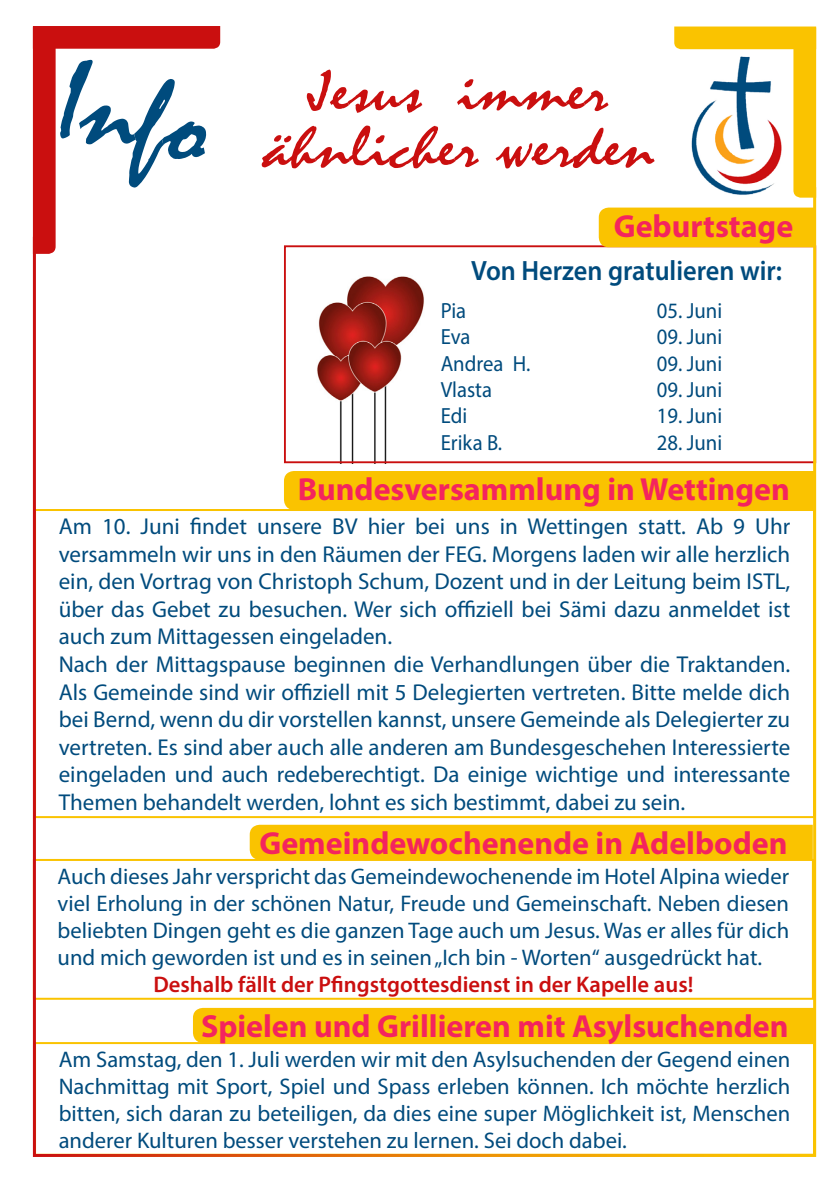
<style>
.page{position:relative;width:840px;height:1191px;background:#fff}
.page>*{position:absolute;margin:0;border:0;box-sizing:border-box;transform-origin:0 0}
.t1{font:120px "Mistral";color:#004b7d}
.t2{font:60px/56px "Mistral";color:#ca0f0f;text-align:center;scale:1.2 1}
.t3{font:700 32px "Myriad Pro";color:#f4245e}
.t4{font:600 28px "Myriad Pro";color:#004b7d;scale:.94 1}
.t5{font:23px/27.6px "Myriad Pro";color:#004b7d;text-align:justify}
.t6{font:22.6px/27.2px "Myriad Pro";color:#004b7d;text-align:justify}
.t7{font:600 22.6px "Myriad Pro";color:#ca0f0f}
.t8{font:22px "Myriad Pro";color:#004b7d;scale:.94 1}
</style>
<div class="page">
<img style="left:317px;top:276px;width:107px;height:184px">
<div style="left:284px;top:245px;width:531px;height:218px;border:2px solid #ca0f0f"></div>
<div style="left:34px;top:1042px;width:780px;height:113px;border:2px solid #fac300"></div>
<div style="left:33px;top:859px;width:780px;height:140px;border:2px solid #fac300"></div>
<svg style="left:33px;top:26px;width:187px;height:228px"></svg>
<svg style="left:674px;top:27px;width:141px;height:171px"></svg>
<hr style="left:812px;top:187px;width:3px;height:970px;background:#fac300">
<hr style="left:35px;top:1154px;width:778px;height:3px;background:#fff">
<img style="left:690px;top:57px;width:95px;height:140px">
<div style="left:284px;top:471px;width:528px;height:39px;background:#fac300"></div>
<div style="left:193px;top:1008px;width:619px;height:34px;background:#fac300"></div>
<div style="left:249px;top:824px;width:563px;height:35px;background:#fac300"></div>
<hr style="left:33px;top:237px;width:3px;height:920px;background:#ca0f0f">
<div style="left:598px;top:207px;width:216px;height:40px;background:#fac300"></div>
<p class="t1" style="left:74px;top:28px;width:154px;rotate:11deg">Info</p>
<p class="t2" style="left:263px;top:65px;width:327px">Jesus immer ähnlicher werden</p>
<p class="t3" style="left:613px;top:206px;width:181px">Geburtstage</p>
<p class="t4" style="left:471px;top:252px;width:332px">Von Herzen gratulieren wir:</p>
<p class="t8" style="left:440px;top:297px;width:29px">Pia</p>
<p class="t8" style="left:656px;top:297px;width:71px">05. Juni</p>
<p class="t8" style="left:440px;top:323px;width:33px">Eva</p>
<p class="t8" style="left:656px;top:323px;width:71px">09. Juni</p>
<p class="t8" style="left:440px;top:350px;width:97px">Andrea H.</p>
<p class="t8" style="left:656px;top:350px;width:71px">09. Juni</p>
<p class="t8" style="left:440px;top:376px;width:56px">Vlasta</p>
<p class="t8" style="left:656px;top:376px;width:71px">09. Juni</p>
<p class="t8" style="left:440px;top:402px;width:30px">Edi</p>
<p class="t8" style="left:656px;top:402px;width:71px">19. Juni</p>
<p class="t8" style="left:440px;top:429px;width:67px">Erika B.</p>
<p class="t8" style="left:656px;top:429px;width:71px">28. Juni</p>
<p class="t3" style="left:297px;top:469px;width:493px">Bundesversammlung in Wettingen</p>
<p class="t5" style="left:59px;top:512px;width:732px">Am 10. Juni findet unsere BV hier bei uns in Wettingen statt. Ab 9 Uhr versammeln wir uns in den Räumen der FEG. Morgens laden wir alle herzlich ein, den Vortrag von Christoph Schum, Dozent und in der Leitung beim ISTL, über das Gebet zu besuchen. Wer sich offiziell bei Sämi dazu anmeldet ist auch zum Mittagessen eingeladen.</p>
<p class="t5" style="left:59px;top:650px;width:732px">Nach der Mittagspause beginnen die Verhandlungen über die Traktanden.<br>Als Gemeinde sind wir offiziell mit 5 Delegierten vertreten. Bitte melde dich bei Bernd, wenn du dir vorstellen kannst, unsere Gemeinde als Delegierter zu vertreten. Es sind aber auch alle anderen am Bundesgeschehen Interessierte eingeladen und auch redeberechtigt. Da einige wichtige und interessante Themen behandelt werden, lohnt es sich bestimmt, dabei zu sein.</p>
<p class="t3" style="left:259px;top:822px;width:529px">Gemeindewochenende in Adelboden</p>
<p class="t6" style="left:58px;top:862px;width:732px">Auch dieses Jahr verspricht das Gemeindewochenende im Hotel Alpina wieder viel Erholung in der schönen Natur, Freude und Gemeinschaft. Neben diesen beliebten Dingen geht es die ganzen Tage auch um Jesus. Was er alles für dich und mich geworden ist und es in seinen „Ich bin - Worten“ ausgedrückt hat.</p>
<p class="t7" style="left:153px;top:970px;width:541px">Deshalb fällt der Pfingstgottesdienst in der Kapelle aus!</p>
<p class="t3" style="left:201px;top:1005px;width:588px">Spielen und Grillieren mit Asylsuchenden</p>
<p class="t6" style="left:59px;top:1045px;width:732px">Am Samstag, den 1. Juli werden wir mit den Asylsuchenden der Gegend einen Nachmittag mit Sport, Spiel und Spass erleben können. Ich möchte herzlich bitten, sich daran zu beteiligen, da dies eine super Möglichkeit ist, Menschen anderer Kulturen besser verstehen zu lernen. Sei doch dabei.</p>
</div>
